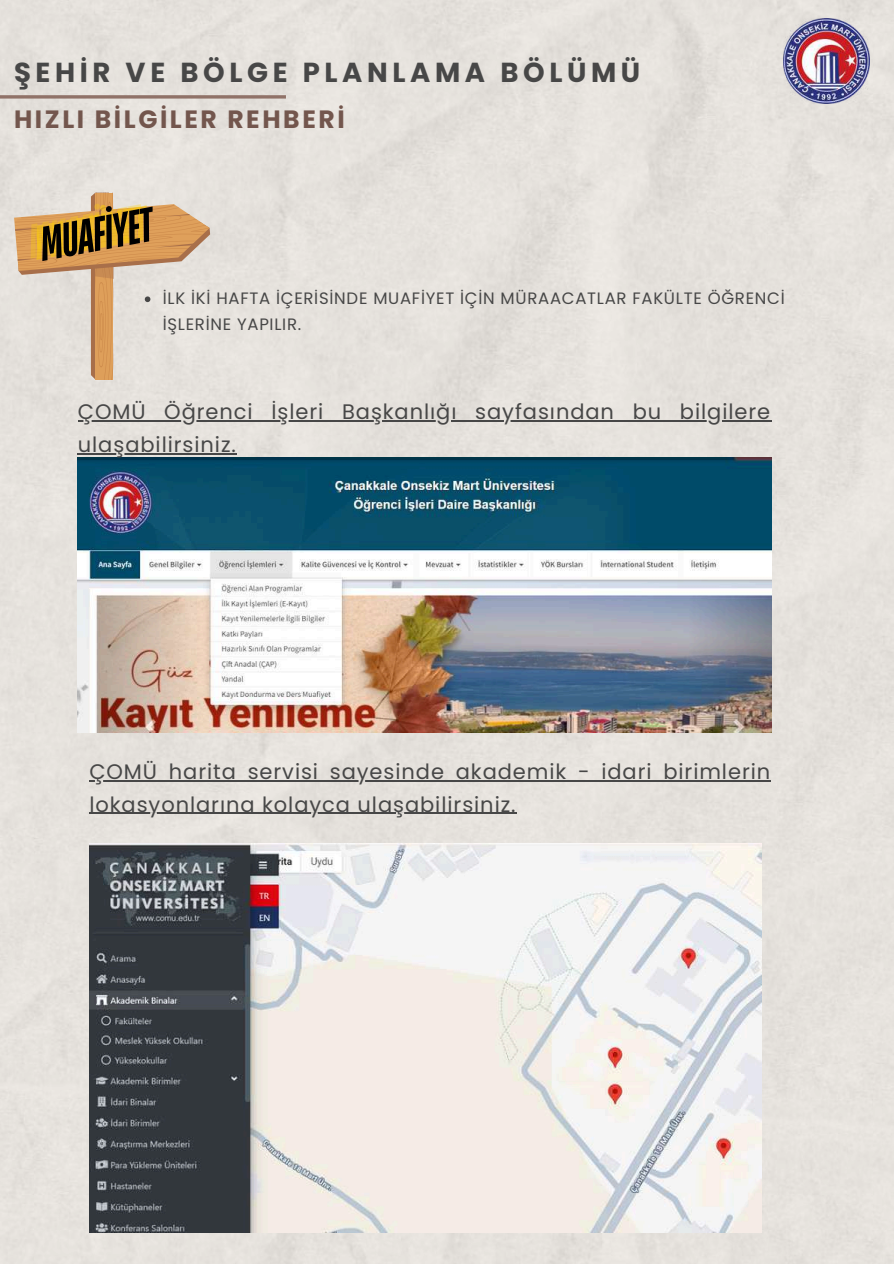
<style>
.page{position:relative;width:894px;height:1264px;background:#fff}
.page>*{position:absolute;margin:0;border:0;box-sizing:border-box;transform-origin:0 0}
.t1{font:italic 700 48px "TT Bluescreens";color:#000}
.t2{font:700 27.45px "Poppins";letter-spacing:.17em;color:#474747}
.t3{font:700 25.05px "Poppins";letter-spacing:.105em;color:#73564d}
.t4{font:21px/32.7px "Poppins";letter-spacing:.045em;color:#474747}
.t5{font:16.5px/25.8px "Poppins";letter-spacing:.045em;color:#474747}
</style>
<div class="page">
<div style="left:0;top:0;width:893px;height:1263px;background:#e5e2dc"></div>
<svg style="left:0;top:95px;width:286px;height:4px"></svg>
<img style="left:783px;top:18px;width:85px;height:86px">
<img style="left:78px;top:457px;width:693px;height:276px">
<img style="left:89px;top:843px;width:672px;height:389px">
<hr style="left:78px;top:420px;width:693px;height:1px;background:#474747">
<hr style="left:78px;top:453px;width:159px;height:1px;background:#474747">
<svg style="left:14px;top:193px;width:198px;height:186px;background:#e0c8ae"></svg>
<hr style="left:89px;top:780px;width:682px;height:1px;background:#474747">
<hr style="left:89px;top:812px;width:427px;height:1px;background:#474747">
<h2 class="t2" style="left:14px;top:53px;width:627px">ŞEHİR VE BÖLGE PLANLAMA BÖLÜMÜ</h2>
<p class="t3" style="left:14px;top:101px;width:332px">HIZLI BİLGİLER REHBERİ</p>
<h1 class="t1" style="left:34px;top:222px;width:116px;rotate:-10deg">MUAFİYET</h1>
<p class="t5" style="left:163px;top:286px;width:623px">İLK İKİ HAFTA İÇERİSİNDE MUAFİYET İÇİN MÜRAACATLAR FAKÜLTE ÖĞRENCİ<br>İŞLERİNE YAPILIR.</p>
<p class="t4" style="left:78px;top:396px;width:693px">ÇOMÜ Öğrenci İşleri Başkanlığı sayfasından bu bilgilere ulaşabilirsiniz.</p>
<p class="t4" style="left:89px;top:755px;width:682px">ÇOMÜ harita servisi sayesinde akademik - idari birimlerin lokasyonlarına kolayca ulaşabilirsiniz.</p>
</div>
